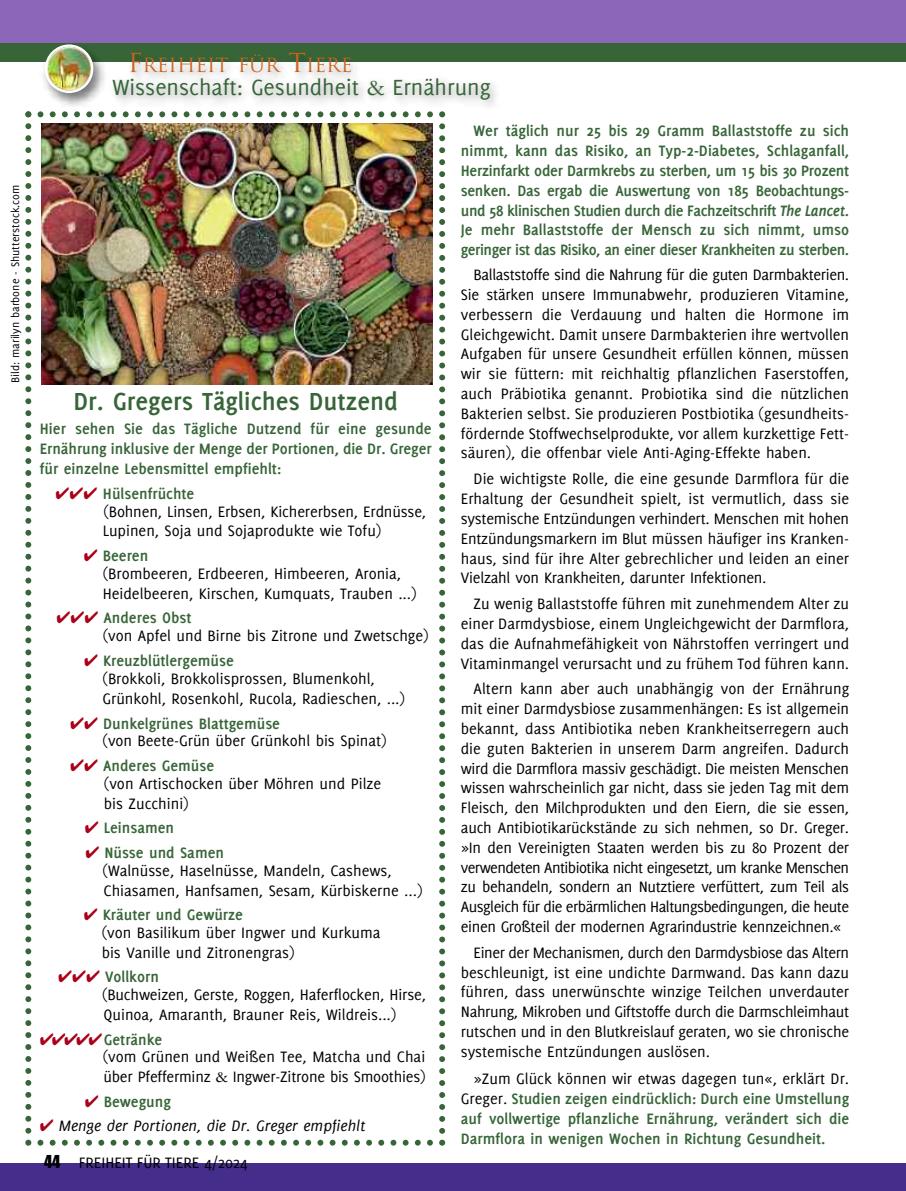
<style>
.page{position:relative;width:906px;height:1191px;background:#fff}
.page>*{position:absolute;margin:0;border:0;box-sizing:border-box;transform-origin:0 0}
.t1{font:700 27px "Delicious";color:#376538}
.t2{font:24px "Delicious";color:#376538}
.t3{font:19.2px "Trajan";color:#cb641f}
.t4{font:16.5px/19.8px "Delicious";color:#000006}
.t5{font:700 16.5px/19.8px "Delicious";color:#376538;text-align:justify}
.t6{font:italic 16.5px "Delicious";color:#000006}
.t7{font:12px "Delicious";color:#000006}
.s1{font-size:25.5px}
.s2{font-family:"Garamond"}
.s3{color:#aa0019}
.s4{font-weight:700;color:#376538}
.s5{font-family:"Impact"}
.s6{font-style:italic}
.s7{font-weight:400;color:#000006}
</style>
<div class="page">
<div style="left:0;top:1163px;width:906px;height:28px;background:#452d8b"></div>
<div style="left:0;top:0;width:906px;height:44px;background:#8c66b9"></div>
<div style="left:0;top:43px;width:906px;height:18px;background:#376538"></div>
<img style="left:38px;top:61px;width:42px;height:45px">
<svg style="left:45px;top:45px;width:19px;height:48px"></svg>
<img style="left:64px;top:44px;width:360px;height:61px">
<img style="left:102px;top:65px;width:394px;height:74px">
<svg style="left:25px;top:111px;width:420px;height:1034px"></svg>
<img style="left:41px;top:123px;width:392px;height:261px">
<p class="t7" style="left:11px;top:383px;width:200px;rotate:-90deg">Bild: marilyn barbone - Shutterstock.com</p>
<p class="t3" style="left:128px;top:54px;width:226px"><span class="s1">F</span>REIHEIT FÜR <span class="s1">T</span>IERE</p>
<h2 class="t2" style="left:112px;top:78px;width:380px">Wissenschaft: Gesundheit <span class="s2">&amp;</span> Ernährung</h2>
<h1 class="t1" style="left:73px;top:391px;width:326px">Dr. Gregers Tägliches Dutzend</h1>
<p class="t5" style="left:40px;top:420px;width:393px">Hier sehen Sie das Tägliche Dutzend für eine gesunde Ernährung inklusive der Menge der Portionen, die Dr. Greger für einzelne Lebensmittel empfiehlt:</p>
<p class="t4" style="left:103px;top:486px;width:324px;line-height:17.7px;text-indent:-48px"><span class="s3">✔✔✔</span> <span class="s4">Hülsenfrüchte<br></span>(Bohnen, Linsen, Erbsen, Kichererbsen, Erdnüsse,</p>
<p class="t4" style="left:103px;top:522px;width:280px">Lupinen, Soja und Sojaprodukte wie Tofu)</p>
<p class="t4" style="left:103px;top:548px;width:300px;line-height:17.7px;text-indent:-19px"><span class="s3">✔</span> <span class="s4">Beeren<br></span>(Brombeeren, Erdbeeren, Himbeeren, Aronia,</p>
<p class="t4" style="left:103px;top:584px;width:315px">Heidelbeeren, Kirschen, Kumquats, Trauben ...)</p>
<p class="t4" style="left:103px;top:610px;width:327px;line-height:17.7px;text-indent:-46px"><span class="s3">✔✔✔</span> <span class="s4">Anderes Obst<br></span>(von Apfel und Birne bis Zitrone und Zwetschge)</p>
<p class="t4" style="left:102px;top:653px;width:274px;line-height:17.7px;text-indent:-18px"><span class="s3">✔</span> <span class="s4">Kreuzblütlergemüse<br></span>(Brokkoli, Brokkolisprossen, Blumenkohl,</p>
<p class="t4" style="left:102px;top:689px;width:304px">Grünkohl, Rosenkohl, Rucola, Radieschen, ...)</p>
<p class="t4" style="left:102px;top:715px;width:286px;line-height:17.7px;text-indent:-32px"><span class="s3">✔✔</span> <span class="s4">Dunkelgrünes Blattgemüse<br></span>(von Beete-Grün über Grünkohl bis Spinat)</p>
<p class="t4" style="left:104px;top:758px;width:279px;line-height:17.7px;text-indent:-34px"><span class="s3">✔✔</span> <span class="s4">Anderes Gemüse<br></span>(von Artischocken über Möhren und Pilze</p>
<p class="t4" style="left:104px;top:794px;width:86px">bis Zucchini)</p>
<p class="t5" style="left:85px;top:819px;width:91px"><span class="s3">✔</span> Leinsamen</p>
<p class="t4" style="left:102px;top:845px;width:291px;line-height:17.7px;text-indent:-17px"><span class="s3">✔</span> <span class="s4">Nüsse und Samen<br></span>(Walnüsse, Haselnüsse, Mandeln, Cashews,</p>
<p class="t4" style="left:103px;top:881px;width:321px">Chiasamen, Hanfsamen, Sesam, Kürbiskerne ...)</p>
<p class="t4" style="left:102px;top:907px;width:280px;line-height:17.7px;text-indent:-18px"><span class="s3">✔</span> <span class="s4">Kräuter und Gewürze<br></span>(von Basilikum über Ingwer und Kurkuma</p>
<p class="t4" style="left:102px;top:943px;width:194px">bis Vanille und Zitronengras)</p>
<p class="t4" style="left:102px;top:969px;width:325px;line-height:17.7px;text-indent:-44px"><span class="s3">✔✔✔</span> <span class="s4">Vollkorn<br></span>(Buchweizen, Gerste, Roggen, Haferflocken, Hirse,</p>
<p class="t4" style="left:103px;top:1005px;width:294px">Quinoa, Amaranth, Brauner Reis, Wildreis...)</p>
<p class="t4" style="left:103px;top:1031px;width:324px;line-height:17.7px;text-indent:-63px"><span class="s3">✔✔✔✔✔</span><span class="s4">Getränke<br></span>(vom Grünen und Weißen Tee, Matcha und Chai</p>
<p class="t4" style="left:103px;top:1068px;width:324px">über Pfefferminz <span class="s2">&amp;</span> Ingwer-Zitrone bis Smoothies)</p>
<p class="t5" style="left:85px;top:1092px;width:88px"><span class="s3">✔</span> Bewegung</p>
<p class="t6" style="left:40px;top:1115px;width:327px"><span class="s3">✔</span> Menge der Portionen, die Dr. Greger empfiehlt</p>
<p class="t4" style="left:44px;top:1154px;width:205px"><span class="s5">44</span> FREIHEIT FÜR TIERE 4/2024</p>
<p class="t5" style="left:461px;top:122px;width:390px;text-indent:13px">Wer täglich nur 25 bis 29 Gramm Ballaststoffe zu sich nimmt, kann das Risiko, an Typ-2-Diabetes, Schlaganfall, Herzinfarkt oder Darmkrebs zu sterben, um 15 bis 30 Prozent senken. Das ergab die Auswertung von 185 Beobachtungs&shy;und 58 klinischen Studien durch die Fachzeitschrift <span class="s6">The Lancet</span>.<br>Je mehr Ballaststoffe der Mensch zu sich nimmt, umso geringer ist das Risiko, an einer dieser Krankheiten zu sterben.</p>
<p class="t4" style="left:461px;top:266px;width:390px;text-align:justify;text-indent:13px">Ballaststoffe sind die Nahrung für die guten Darmbakterien.<br>Sie stärken unsere Immunabwehr, produzieren Vitamine, verbessern die Verdauung und halten die Hormone im Gleichgewicht. Damit unsere Darmbakterien ihre wertvollen Aufgaben für unsere Gesundheit erfüllen können, müssen wir sie füttern: mit reichhaltig pflanzlichen Faserstoffen, auch Präbiotika genannt. Probiotika sind die nützlichen Bakterien selbst. Sie produzieren Postbiotika (gesundheits&shy;fördernde Stoffwechselprodukte, vor allem kurzkettige Fett&shy;säuren), die offenbar viele Anti-Aging-Effekte haben.</p>
<p class="t4" style="left:461px;top:470px;width:390px;text-align:justify;text-indent:13px">Die wichtigste Rolle, die eine gesunde Darmflora für die Erhaltung der Gesundheit spielt, ist vermutlich, dass sie systemische Entzündungen verhindert. Menschen mit hohen Entzündungsmarkern im Blut müssen häufiger ins Kranken&shy;haus, sind für ihre Alter gebrechlicher und leiden an einer Vielzahl von Krankheiten, darunter Infektionen.</p>
<p class="t4" style="left:461px;top:595px;width:390px;text-align:justify;text-indent:13px">Zu wenig Ballaststoffe führen mit zunehmendem Alter zu einer Darmdysbiose, einem Ungleichgewicht der Darmflora, das die Aufnahmefähigkeit von Nährstoffen verringert und Vitaminmangel verursacht und zu frühem Tod führen kann.</p>
<p class="t4" style="left:461px;top:680px;width:390px;text-align:justify;text-indent:13px">Altern kann aber auch unabhängig von der Ernährung mit einer Darmdysbiose zusammenhängen: Es ist allgemein bekannt, dass Antibiotika neben Krankheitserregern auch die guten Bakterien in unserem Darm angreifen. Dadurch wird die Darmflora massiv geschädigt. Die meisten Menschen wissen wahrscheinlich gar nicht, dass sie jeden Tag mit dem Fleisch, den Milchprodukten und den Eiern, die sie essen, auch Antibiotikarückstände zu sich nehmen, so Dr. Greger. »In den Vereinigten Staaten werden bis zu 80 Prozent der verwendeten Antibiotika nicht eingesetzt, um kranke Menschen zu behandeln, sondern an Nutztiere verfüttert, zum Teil als Ausgleich für die erbärmlichen Haltungsbedingungen, die heute einen Großteil der modernen Agrarindustrie kennzeichnen.«</p>
<p class="t4" style="left:461px;top:943px;width:390px;text-align:justify;text-indent:13px">Einer der Mechanismen, durch den Darmdysbiose das Altern beschleunigt, ist eine undichte Darmwand. Das kann dazu führen, dass unerwünschte winzige Teilchen unverdauter Nahrung, Mikroben und Giftstoffe durch die Darmschleimhaut rutschen und in den Blutkreislauf geraten, wo sie chronische systemische Entzündungen auslösen.</p>
<p class="t5" style="left:461px;top:1070px;width:390px;text-indent:13px"><span class="s7">»Zum Glück können wir etwas dagegen tun«, erklärt Dr.<br>Greger.</span> Studien zeigen eindrücklich: Durch eine Umstellung auf vollwertige pflanzliche Ernährung, verändert sich die Darmflora in wenigen Wochen in Richtung Gesundheit.</p>
</div>
